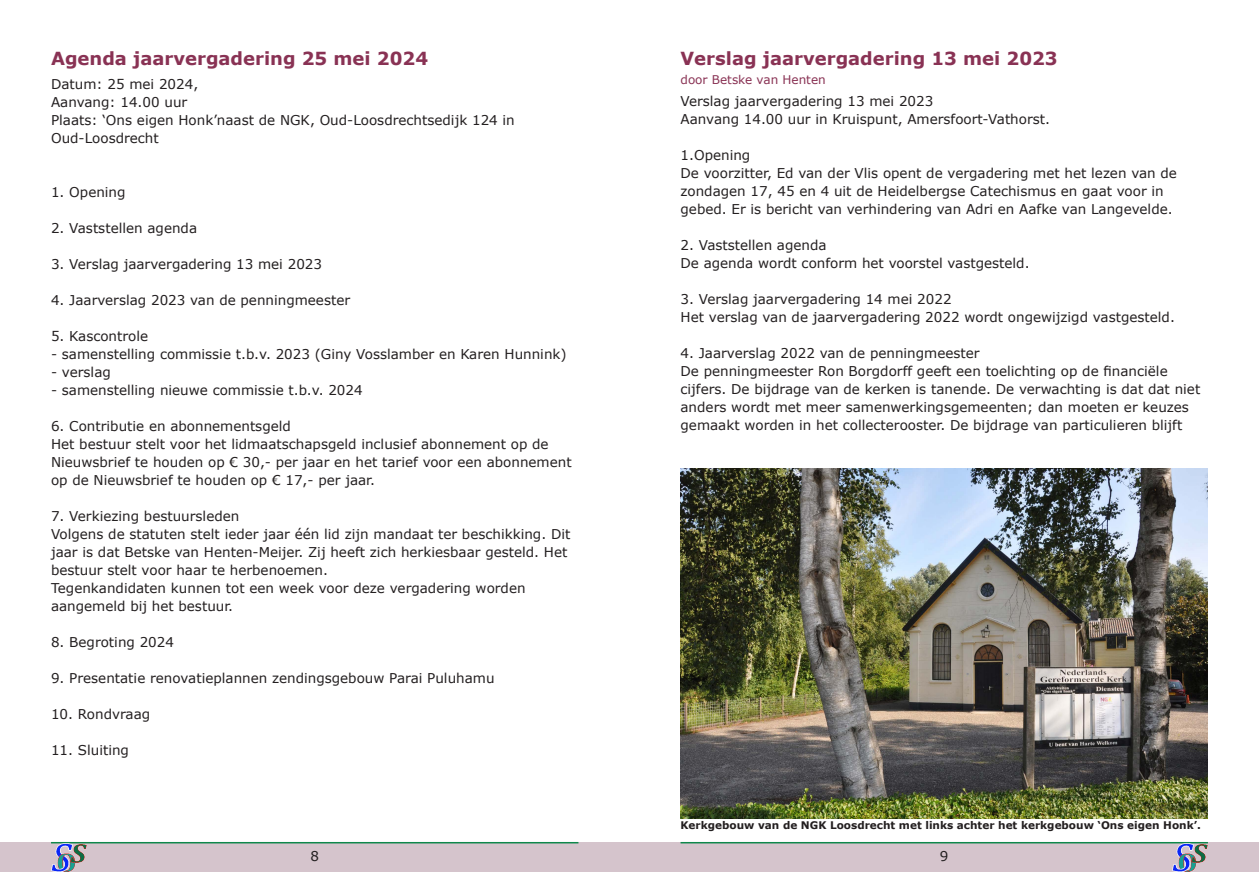
<style>
.page{position:relative;width:1259px;height:893px;background:#fff}
.page>*{position:absolute;margin:0;border:0;box-sizing:border-box;transform-origin:0 0}
.Koppen__rood{font:700 18px "Verdana";color:#893254}
.Teksten{font:13.5px/18px "Verdana";color:#231f20}
.Koppen__rood-2{font:12px "Verdana";color:#893254}
.Ondertitels{font:700 10.5px "Verdana";color:#231f20}
</style>
<div class="page">
<div style="left:0;top:842px;width:1259px;height:30px;background:#d5c4cc"></div>
<hr style="left:680px;top:842px;width:528px;height:1px;background:#0f884b">
<hr style="left:51px;top:842px;width:527px;height:1px;background:#0f884b">
<img style="left:51px;top:843px;width:35px;height:29px">
<img style="left:1172px;top:843px;width:36px;height:29px">
<img style="left:680px;top:468px;width:528px;height:350px">
<p class="Koppen__rood" style="left:51px;top:47px;width:378px">Agenda jaarvergadering 25 mei 2024</p>
<p class="Koppen__rood" style="left:680px;top:47px;width:379px">Verslag jaarvergadering 13 mei 2023</p>
<p class="Koppen__rood-2" style="left:680px;top:72px;width:147px">door Betske van Henten</p>
<p class="Teksten" style="left:680px;top:93px;width:254px">Verslag jaarvergadering 13 mei 2023</p>
<p class="Teksten" style="left:680px;top:111px;width:371px">Aanvang 14.00 uur in Kruispunt, Amersfoort-Vathorst.</p>
<p class="Teksten" style="left:680px;top:147px;width:71px">1.Opening</p>
<p class="Teksten" style="left:680px;top:165px;width:498px">De voorzitter, Ed van der Vlis opent de vergadering met het lezen van de zondagen 17, 45 en 4 uit de Heidelbergse Catechismus en gaat voor in gebed. Er is bericht van verhindering van Adri en Aafke van Langevelde.</p>
<p class="Teksten" style="left:680px;top:237px;width:148px">2. Vaststellen agenda</p>
<p class="Teksten" style="left:680px;top:255px;width:350px">De agenda wordt conform het voorstel vastgesteld.</p>
<p class="Teksten" style="left:680px;top:291px;width:272px">3. Verslag jaarvergadering 14 mei 2022</p>
<p class="Teksten" style="left:680px;top:309px;width:496px">Het verslag van de jaarvergadering 2022 wordt ongewijzigd vastgesteld.</p>
<p class="Teksten" style="left:680px;top:345px;width:301px">4. Jaarverslag 2022 van de penningmeester</p>
<p class="Teksten" style="left:680px;top:363px;width:521px">De penningmeester Ron Borgdorff geeft een toelichting op de financiële cijfers. De bijdrage van de kerken is tanende. De verwachting is dat dat niet anders wordt met meer samenwerkingsgemeenten; dan moeten er keuzes gemaakt worden in het collecterooster. De bijdrage van particulieren blijft</p>
<p class="Teksten" style="left:51px;top:76px;width:149px">Datum: 25 mei 2024,</p>
<p class="Teksten" style="left:51px;top:94px;width:138px">Aanvang: 14.00 uur</p>
<p class="Teksten" style="left:51px;top:112px;width:465px">Plaats: ‘Ons eigen Honk’naast de NGK, Oud-Loosdrechtsedijk 124 in<br>Oud-Loosdrecht</p>
<p class="Teksten" style="left:51px;top:184px;width:76px">1. Opening</p>
<p class="Teksten" style="left:51px;top:220px;width:148px">2. Vaststellen agenda</p>
<p class="Teksten" style="left:51px;top:256px;width:272px">3. Verslag jaarvergadering 13 mei 2023</p>
<p class="Teksten" style="left:51px;top:292px;width:301px">4. Jaarverslag 2023 van de penningmeester</p>
<p class="Teksten" style="left:51px;top:328px;width:99px">5. Kascontrole</p>
<p class="Teksten" style="left:51px;top:346px;width:517px">- samenstelling commissie t.b.v. 2023 (Giny Vosslamber en Karen Hunnink)</p>
<p class="Teksten" style="left:51px;top:364px;width:61px">- verslag</p>
<p class="Teksten" style="left:51px;top:382px;width:313px">- samenstelling nieuwe commissie t.b.v. 2024</p>
<p class="Teksten" style="left:51px;top:418px;width:241px">6. Contributie en abonnementsgeld</p>
<p class="Teksten" style="left:51px;top:436px;width:522px">Het bestuur stelt voor het lidmaatschapsgeld inclusief abonnement op de<br>Nieuwsbrief te houden op € 30,- per jaar en het tarief voor een abonnement op de Nieuwsbrief te houden op € 17,- per jaar.</p>
<p class="Teksten" style="left:51px;top:508px;width:190px">7. Verkiezing bestuursleden</p>
<p class="Teksten" style="left:51px;top:526px;width:521px">Volgens de statuten stelt ieder jaar één lid zijn mandaat ter beschikking. Dit jaar is dat Betske van Henten-Meijer. Zij heeft zich herkiesbaar gesteld. Het bestuur stelt voor haar te herbenoemen.</p>
<p class="Teksten" style="left:51px;top:580px;width:476px">Tegenkandidaten kunnen tot een week voor deze vergadering worden aangemeld bij het bestuur.</p>
<p class="Teksten" style="left:51px;top:634px;width:124px">8. Begroting 2024</p>
<p class="Teksten" style="left:51px;top:670px;width:445px">9. Presentatie renovatieplannen zendingsgebouw Parai Puluhamu</p>
<p class="Teksten" style="left:51px;top:706px;width:101px">10. Rondvraag</p>
<p class="Teksten" style="left:51px;top:742px;width:79px">11. Sluiting</p>
<p class="Ondertitels" style="left:680px;top:819px;width:522px">Kerkgebouw van de NGK Loosdrecht met links achter het kerkgebouw ‘Ons eigen Honk’.</p>
<p class="Teksten" style="left:310px;top:847px;width:10px">8</p>
<p class="Teksten" style="left:940px;top:847px;width:10px">9</p>
</div>
